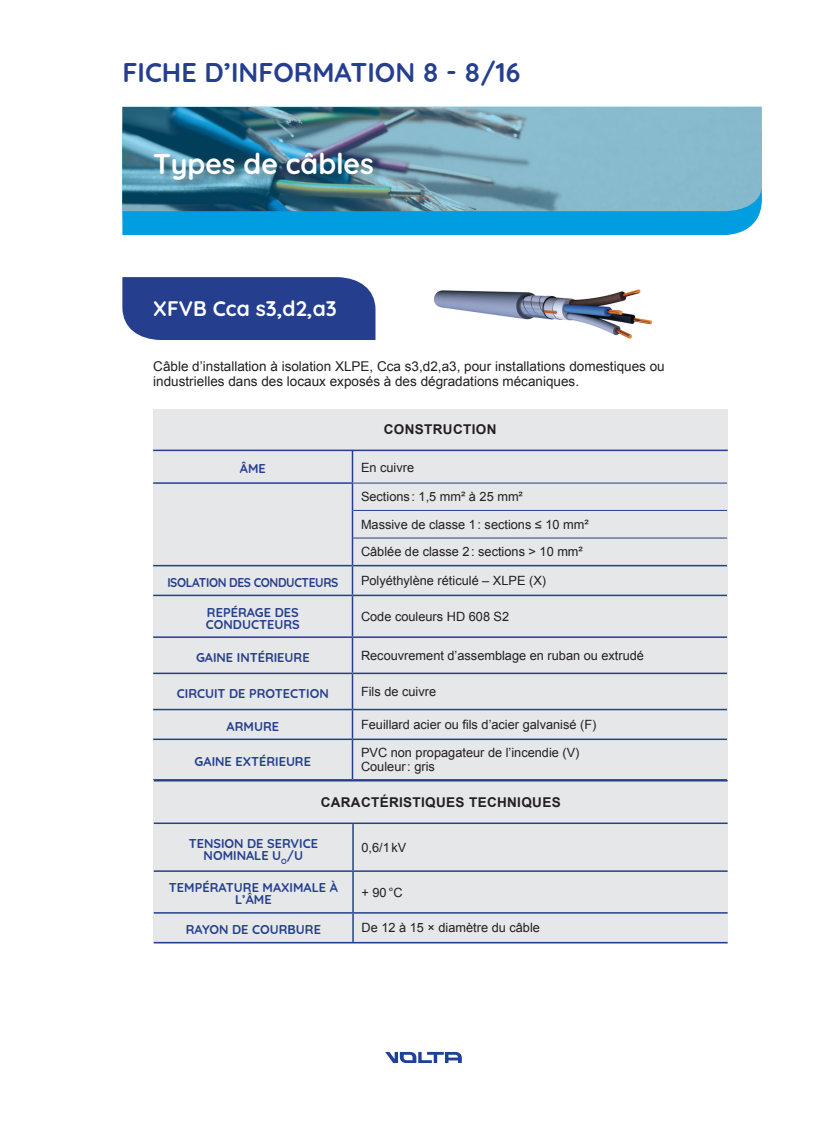
<style>
.page{position:relative;width:830px;height:1127px;background:#fff}
.page>*{position:absolute;margin:0;border:0;box-sizing:border-box;transform-origin:0 0}
.t1{font:700 28.5px "Quicksand";color:#fff}
.t2{font:700 27px "Quicksand";color:#253f8e}
.t3{font:700 21px "Quicksand";color:#fff}
.t4{font:13.5px/15px "Arial";color:#231f20}
.t5{font:700 13.5px "Arial";letter-spacing:.025em;color:#231f20}
.t6{font:12.75px/27.6px "Arial";color:#231f20}
.t7{font:700 12.75px/12px "Quicksand";color:#253f8e;text-align:center}
.t8{font:700 12.75px "Quicksand";letter-spacing:-.03em;color:#253f8e;scale:.94 1}
</style>
<div class="page">
<svg style="left:385px;top:1052px;width:76px;height:11px"></svg>
<div style="left:122px;top:219px;width:635px;height:16px;background:#009de0"></div>
<svg style="left:122px;top:106px;width:639px;height:113px;fill:#86b6cc"></svg>
<div style="left:154px;top:151px;width:229px;height:38px;background:#231f20;opacity:.3"></div>
<div style="left:122px;top:277px;width:253px;height:63px;background:#253f8e"></div>
<div style="left:153px;top:409px;width:574px;height:372px;background:#e6e7e9"></div>
<hr style="left:351px;top:484px;width:2px;height:26px;background:#253f8e">
<hr style="left:351px;top:510px;width:2px;height:28px;background:#253f8e">
<hr style="left:351px;top:538px;width:2px;height:27px;background:#253f8e">
<hr style="left:153px;top:565px;width:199px;height:1px;background:#253f8e">
<hr style="left:352px;top:565px;width:374px;height:1px;background:#253f8e">
<hr style="left:351px;top:566px;width:2px;height:29px;background:#253f8e">
<hr style="left:352px;top:595px;width:374px;height:1px;background:#253f8e">
<hr style="left:351px;top:596px;width:2px;height:40px;background:#253f8e">
<hr style="left:153px;top:636px;width:199px;height:2px;background:#253f8e">
<hr style="left:352px;top:636px;width:374px;height:2px;background:#253f8e">
<hr style="left:351px;top:638px;width:2px;height:34px;background:#253f8e">
<hr style="left:153px;top:672px;width:199px;height:2px;background:#253f8e">
<hr style="left:352px;top:672px;width:374px;height:2px;background:#253f8e">
<hr style="left:351px;top:674px;width:2px;height:35px;background:#253f8e">
<hr style="left:153px;top:709px;width:199px;height:1px;background:#253f8e">
<hr style="left:352px;top:709px;width:374px;height:1px;background:#253f8e">
<hr style="left:351px;top:710px;width:2px;height:28px;background:#253f8e">
<hr style="left:153px;top:738px;width:199px;height:2px;background:#253f8e">
<hr style="left:352px;top:738px;width:374px;height:2px;background:#253f8e">
<hr style="left:351px;top:740px;width:2px;height:39px;background:#253f8e">
<hr style="left:153px;top:779px;width:199px;height:1px;background:#253f8e">
<hr style="left:352px;top:779px;width:374px;height:1px;background:#253f8e">
<hr style="left:351px;top:451px;width:2px;height:31px;background:#253f8e">
<hr style="left:153px;top:482px;width:200px;height:2px;background:#253f8e">
<hr style="left:153px;top:595px;width:199px;height:1px;background:#253f8e">
<hr style="left:353px;top:510px;width:373px;height:1px;background:#253f8e">
<hr style="left:353px;top:483px;width:373px;height:1px;background:#253f8e">
<hr style="left:353px;top:538px;width:373px;height:1px;background:#253f8e">
<hr style="left:153px;top:450px;width:574px;height:1px;background:#253f8e">
<div style="left:153px;top:780px;width:574px;height:164px;background:#e6e7e9"></div>
<hr style="left:154px;top:822px;width:199px;height:2px;background:#253f8e">
<hr style="left:353px;top:822px;width:374px;height:2px;background:#253f8e">
<hr style="left:352px;top:824px;width:1px;height:46px;background:#253f8e">
<hr style="left:154px;top:870px;width:199px;height:2px;background:#253f8e">
<hr style="left:353px;top:870px;width:374px;height:2px;background:#253f8e">
<hr style="left:352px;top:872px;width:1px;height:40px;background:#253f8e">
<hr style="left:154px;top:912px;width:199px;height:1px;background:#253f8e">
<hr style="left:353px;top:912px;width:374px;height:1px;background:#253f8e">
<svg style="left:352px;top:913px;width:1px;height:29px"></svg>
<hr style="left:154px;top:942px;width:199px;height:1px;background:#253f8e">
<hr style="left:353px;top:942px;width:374px;height:1px;background:#253f8e">
<hr style="left:154px;top:780px;width:199px;height:1px;background:#253f8e">
<hr style="left:353px;top:780px;width:374px;height:1px;background:#253f8e">
<img style="left:433px;top:289px;width:219px;height:50px">
<h2 class="t2" style="left:122px;top:50px;width:399px">FICHE D’INFORMATION 8 - 8/16</h2>
<h1 class="t1" style="left:153px;top:140px;width:222px">Types de câbles</h1>
<h3 class="t3" style="left:153px;top:291px;width:185px">XFVB Cca s3,d2,a3</h3>
<p class="t4" style="left:153px;top:359px;width:512px">Câble d’installation à isolation XLPE, Cca s3,d2,a3, pour installations domestiques ou industrielles dans des locaux exposés à des dégradations mécaniques.</p>
<p class="t5" style="left:383px;top:421px;width:114px">CONSTRUCTION</p>
<p class="t7" style="left:240px;top:462px;width:27px">ÂME</p>
<p class="t6" style="left:361px;top:453px;width:55px">En cuivre</p>
<p class="t6" style="left:361px;top:483px;width:229px">Sections : 1,5 mm² à 25 mm²<br>Massive de classe 1: sections ≤ 10 mm²<br>Câblée de classe 2: sections &gt; 10 mm²</p>
<p class="t8" style="left:167px;top:572px;width:183px">ISOLATION DES CONDUCTEURS</p>
<p class="t6" style="left:361px;top:567px;width:186px">Polyéthylène réticulé – XLPE (X)</p>
<p class="t7" style="left:206px;top:605px;width:95px;text-align:left">REPÉRAGE DES<br>CONDUCTEURS</p>
<p class="t6" style="left:361px;top:603px;width:150px">Code couleurs HD 608 S2</p>
<p class="t7" style="left:196px;top:650px;width:115px">GAINE INTÉRIEURE</p>
<p class="t6" style="left:361px;top:642px;width:284px">Recouvrement d’assemblage en ruban ou extrudé</p>
<p class="t7" style="left:177px;top:686px;width:153px">CIRCUIT DE PROTECTION</p>
<p class="t6" style="left:361px;top:678px;width:77px">Fils de cuivre</p>
<p class="t7" style="left:226px;top:719px;width:54px">ARMURE</p>
<p class="t6" style="left:361px;top:711px;width:237px">Feuillard acier ou fils d’acier galvanisé (F)</p>
<p class="t7" style="left:194px;top:754px;width:118px">GAINE EXTÉRIEURE</p>
<p class="t6" style="left:361px;top:745px;width:220px;line-height:14.2px">PVC non propagateur de l’incendie (V)<br>Couleur: gris</p>
<p class="t5" style="left:320px;top:793px;width:241px">CARACTÉRISTIQUES TECHNIQUES</p>
<p class="t7" style="left:189px;top:836px;width:131px">TENSION DE SERVICE<br>NOMINALE U<sub>O</sub>/U</p>
<p class="t6" style="left:361px;top:834px;width:46px">0,6/1kV</p>
<p class="t7" style="left:169px;top:881px;width:170px">TEMPÉRATURE MAXIMALE À<br>L’ÂME</p>
<p class="t6" style="left:361px;top:878px;width:43px">+ 90°C</p>
<p class="t7" style="left:186px;top:922px;width:137px">RAYON DE COURBURE</p>
<p class="t6" style="left:361px;top:914px;width:180px">De 12 à 15 × diamètre du câble</p>
</div>
